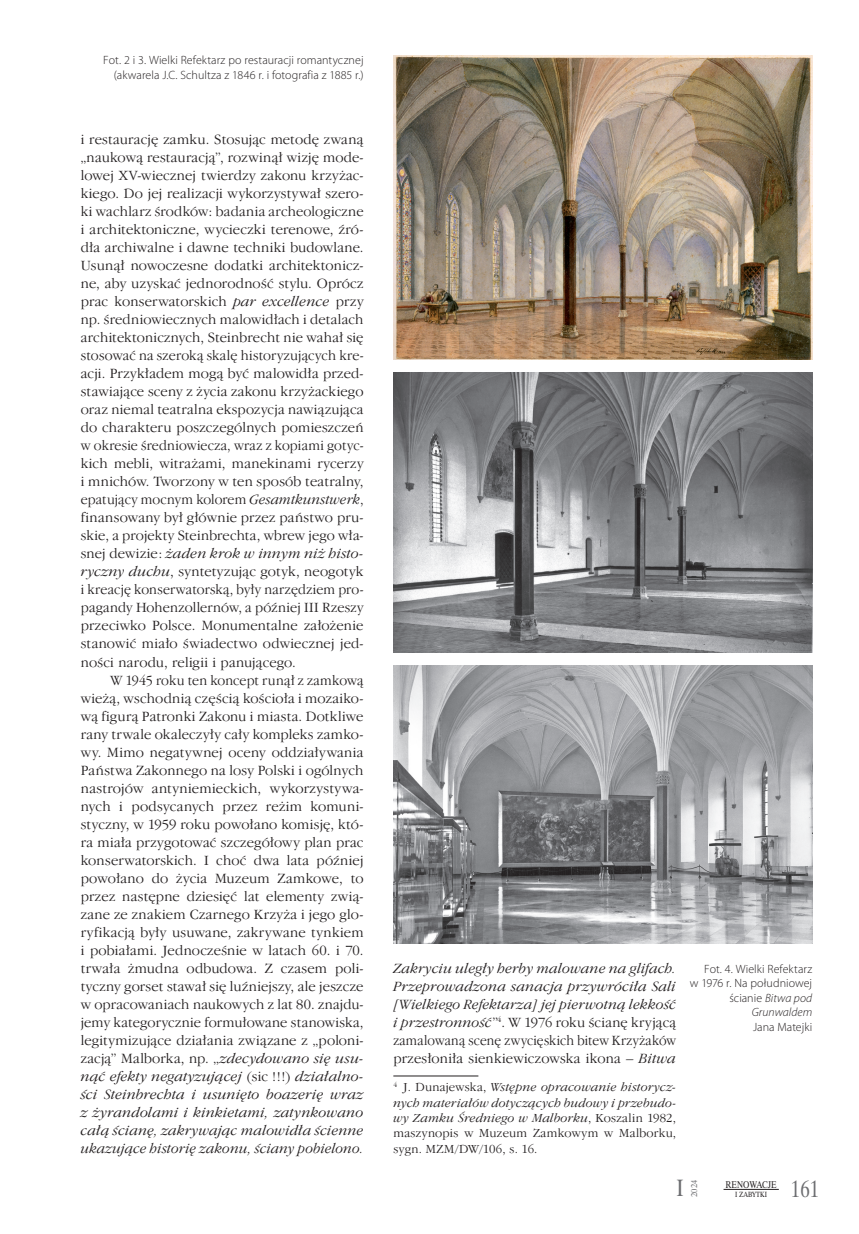
<style>
.page{position:relative;width:859px;height:1234px;background:#fff}
.page>*{position:absolute;margin:0;border:0;box-sizing:border-box;transform-origin:0 0}
.t1{font:23.55px "Dutch 801 Rm PL Roman A";color:#6c6d70;scale:.8 1}
.t2{font:14.7px/18px "Garmd ITC Lt PL";letter-spacing:.015em;color:#231f20;text-align:justify}
.t3{font:14.7px/18px "Garmd ITC Lt PL";letter-spacing:.015em;color:#231f20;text-align:justify;scale:.95 1}
.t4{font:italic 14.7px/18px "Garmd ITC Lt PL";letter-spacing:.01em;color:#231f20;text-align:justify}
.t5{font:italic 12.75px/15.3px "Garmd ITC Lt PL";letter-spacing:.015em;color:#231f20;text-align:justify}
.t6{font:300 12px/14.4px "Myriad Pro";letter-spacing:.005em;color:#231f20;text-align:right}
.t7{font:9.75px "Dutch 801 Rm PL Roman A";color:#231f20;scale:.8 1}
.t8{font:8.4px "Dutch 801 Rm PL Roman A";color:#6c6d70}
.t9{font:7.5px "Dutch 801 Rm PL Roman A";color:#231f20;scale:.8 1}
.s1{font-style:italic}
.s2{font-style:normal}
</style>
<div class="page">
<hr style="left:393px;top:1075px;width:85px;height:1px;background:#231f20">
<img style="left:393px;top:55px;width:419px;height:305px">
<img style="left:393px;top:372px;width:419px;height:280px">
<img style="left:393px;top:665px;width:419px;height:278px">
<hr style="left:723px;top:1188px;width:56px;height:1px;background:#231f20">
<p class="t6" style="left:103px;top:53px;width:262px">Fot. 2 i 3. Wielki Refektarz po restauracji romantycznej (akwarela J.C. Schultza z 1846 r. i fotografia z 1885 r.)</p>
<p class="t2" style="left:81px;top:130px;width:284px">i restaurację zamku. Stosując metodę zwaną „naukową restauracją”, rozwinął wizję mode&shy;lowej XV-wiecznej twierdzy zakonu krzyżac&shy;kiego. Do jej realizacji wykorzystywał szero&shy;ki wachlarz środków: badania archeologiczne i architektoniczne, wycieczki terenowe, źró&shy;dła archiwalne i dawne techniki budowlane.<br>Usunął nowoczesne dodatki architektonicz&shy;ne, aby uzyskać jednorodność stylu. Oprócz prac konserwatorskich <span class="s1">par excellence</span> przy np. średniowiecznych malowidłach i detalach architektonicznych, Steinbrecht nie wahał się stosować na szeroką skalę historyzujących kre&shy;acji. Przykładem mogą być malowidła przed&shy;stawiające sceny z życia zakonu krzyżackiego oraz niemal teatralna ekspozycja nawiązująca do charakteru poszczególnych pomieszczeń w okresie średniowiecza, wraz z kopiami gotyc&shy;kich mebli, witrażami, manekinami rycerzy i mnichów. Tworzony w ten sposób teatralny, epatujący mocnym kolorem <span class="s1">Gesamtkunstwerk</span>, finansowany był głównie przez państwo pru&shy;skie, a projekty Steinbrechta, wbrew jego wła&shy;snej dewizie: <span class="s1">żaden krok w innym niż histo&shy;ryczny duchu</span>, syntetyzując gotyk, neogotyk i kreację konserwatorską, były narzędziem pro&shy;pagandy Hohenzollernów, a później III Rzeszy przeciwko Polsce. Monumentalne założenie stanowić miało świadectwo odwiecznej jed&shy;ności narodu, religii i panującego.</p>
<p class="t3" style="left:81px;top:670px;width:299px;text-indent:30px">W 1945 roku ten koncept runął z zamkową wieżą, wschodnią częścią kościoła i mozaiko&shy;wą figurą Patronki Zakonu i miasta. Dotkliwe rany trwale okaleczyły cały kompleks zamko&shy;wy. Mimo negatywnej oceny oddziaływania Państwa Zakonnego na losy Polski i ogólnych nastrojów antyniemieckich, wykorzystywa&shy;nych i podsycanych przez reżim komuni&shy;styczny, w 1959 roku powołano komisję, któ&shy;ra miała przygotować szczegółowy plan prac konserwatorskich. I choć dwa lata później powołano do życia Muzeum Zamkowe, to przez następne dziesięć lat elementy zwią&shy;zane ze znakiem Czarnego Krzyża i jego glo&shy;ryfikacją były usuwane, zakrywane tynkiem i pobiałami. Jednocześnie w latach 60. i 70. trwała żmudna odbudowa. Z czasem poli&shy;tyczny gorset stawał się luźniejszy, ale jeszcze w opracowaniach naukowych z lat 80. znajdu&shy;jemy kategorycznie formułowane stanowiska, legitymizujące działania związane z „poloni&shy;zacją” Malborka, np. „<span class="s1">zdecydowano się usu&shy;nąć efekty negatyzującej</span> (sic !!!) <span class="s1">działalno&shy;ści Steinbrechta i usunięto boazerię wraz z żyrandolami i kinkietami, zatynkowano całą ścianę, zakrywając malowidła ścienne ukazujące historię zakonu, ściany pobielono.</span></p>
<p class="t4" style="left:393px;top:958px;width:284px">Zakryciu uległy herby malowane na glifach.<br>Przeprowadzona sanacja przywróciła Sali [Wielkiego Refektarza] jej pierwotną lekkość i przestronność<span class="s2">”</span><sup>4</sup><span class="s2">. W 1976 roku ścianę kryjącą zamalowaną scenę zwycięskich bitew Krzyżaków przesłoniła sienkiewiczowska ikona –</span> Bitwa</p>
<p class="t5" style="left:393px;top:1079px;width:284px"><sup>4</sup> <span class="s2">J. Dunajewska,</span> Wstępne opracowanie historycz&shy;nych materiałów dotyczących budowy i przebudo&shy;wy Zamku Średniego w Malborku<span class="s2">, Koszalin 1982, maszynopis w Muzeum Zamkowym w Malborku, sygn. MZM/DW/106, s. 16.</span></p>
<p class="t6" style="left:690px;top:961px;width:124px">Fot. 4. Wielki Refektarz<br>w 1976 r. Na południowej ścianie <span class="s1">Bitwa pod<br>Grunwaldem</span></p>
<p class="t6" style="left:753px;top:1019px;width:61px">Jana Matejki</p>
<h1 class="t1" style="left:676px;top:1173px;width:10px">I</h1>
<p class="t8" style="left:689px;top:1196px;width:18px;rotate:-90deg">2024</p>
<p class="t9" style="left:735px;top:1189px;width:41px">I ZABYTKI</p>
<p class="t7" style="left:725px;top:1178px;width:65px">RENOWACJE</p>
<h1 class="t1" style="left:791px;top:1173px;width:37px">161</h1>
</div>
